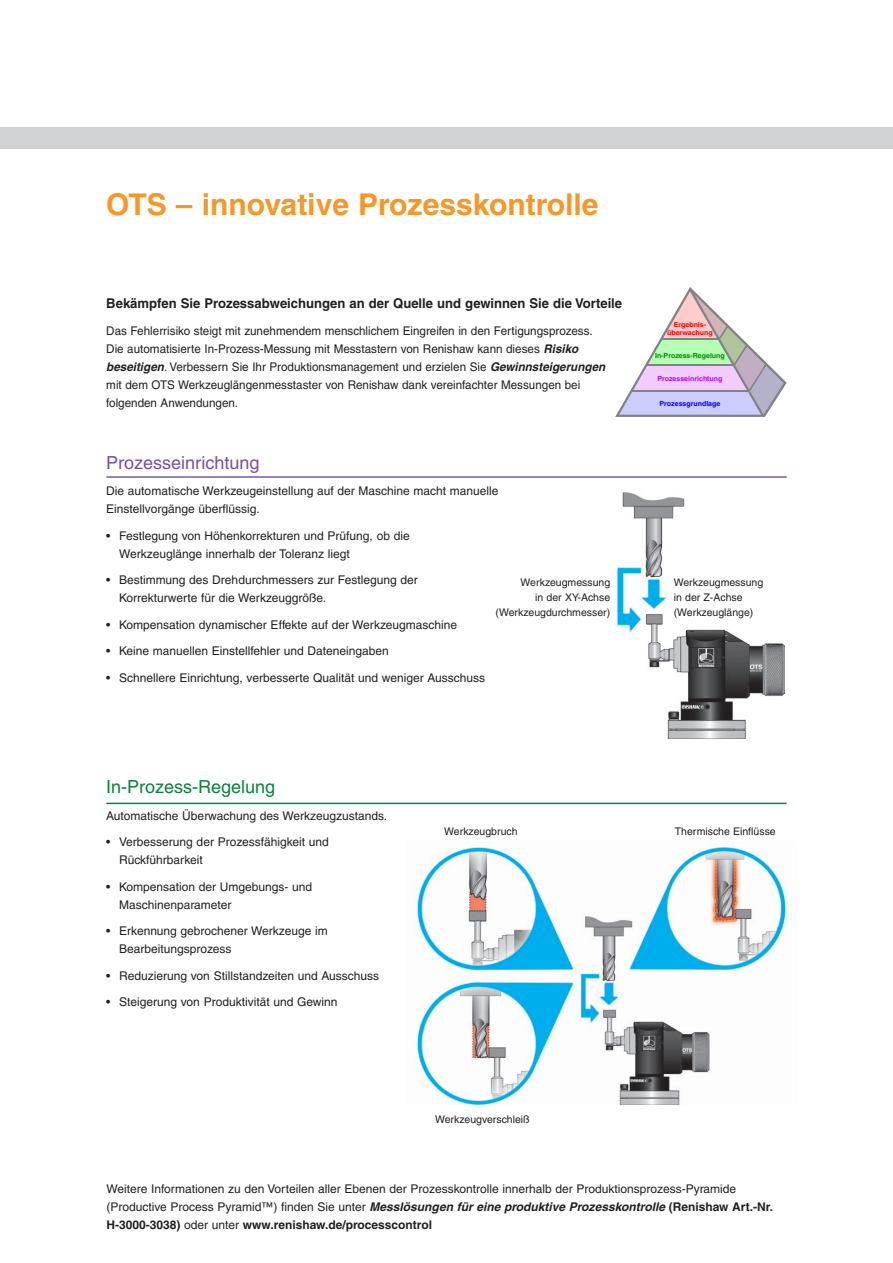
<style>
.page{position:relative;width:893px;height:1263px;background:#fff}
.page>*{position:absolute;margin:0;border:0;box-sizing:border-box;transform-origin:0 0}
.t1{font:700 30px "Helvetica";color:#f79727}
.t2{font:18px "Helvetica";color:#0b8140}
.t3{font:18px "Helvetica";color:#7850a0}
.Text{font:700 13.5px "Helvetica";color:#231f20}
.Text-2{font:12px/18px "Helvetica";color:#231f20}
.Text-3{font:10.5px/15px "Helvetica";color:#231f20}
.t4{font:700 7.05px/8.4px "Helvetica";color:#f00;text-align:center}
.t5{font:700 7.05px "Helvetica";color:#008a00}
.t6{font:700 7.05px "Helvetica";color:#bc01ff}
.t7{font:700 7.05px "Helvetica";color:#00f}
.s1{font-weight:700;font-style:italic}
.s2{font-weight:700}
</style>
<div class="page">
<div style="left:0;top:128px;width:893px;height:21px;background:#d1d2d4"></div>
<hr style="left:106px;top:476px;width:681px;height:2px;background:#725ca7">
<hr style="left:106px;top:803px;width:681px;height:1px;background:#01864e">
<img style="left:616px;top:492px;width:169px;height:247px">
<svg style="left:615px;top:287px;width:172px;height:130px"></svg>
<img style="left:415px;top:845px;width:372px;height:259px">
<p class="t1" style="left:106px;top:186px;width:494px">OTS – innovative Prozesskontrolle</p>
<p class="Text" style="left:106px;top:295px;width:517px">Bekämpfen Sie Prozessabweichungen an der Quelle und gewinnen Sie die Vorteile</p>
<p class="Text-2" style="left:106px;top:321px;width:500px">Das Fehlerrisiko steigt mit zunehmendem menschlichem Eingreifen in den Fertigungsprozess.<br>Die automatisierte In-Prozess-Messung mit Messtastern von Renishaw kann dieses <span class="s1">Risiko beseitigen</span>. Verbessern Sie Ihr Produktionsmanagement und erzielen Sie <span class="s1">Gewinnsteigerungen </span>mit dem OTS Werkzeuglängenmesstaster von Renishaw dank vereinfachter Messungen bei folgenden Anwendungen.</p>
<p class="t3" style="left:106px;top:452px;width:155px">Prozesseinrichtung</p>
<p class="Text-2" style="left:106px;top:482px;width:394px">Die automatische Werkzeugeinstellung auf der Maschine macht manuelle<br>Einstellvorgänge überflüssig.</p>
<p class="Text-2" style="left:119px;top:526px;width:292px;text-indent:-13px">• Festlegung von Höhenkorrekturen und Prüfung, ob die<br>Werkzeuglänge innerhalb der Toleranz liegt</p>
<p class="Text-2" style="left:119px;top:571px;width:300px;text-indent:-13px">• Bestimmung des Drehdurchmessers zur Festlegung der<br>Korrekturwerte für die Werkzeuggröße.</p>
<p class="Text-2" style="left:106px;top:615px;width:352px">• Kompensation dynamischer Effekte auf der Werkzeugmaschine</p>
<p class="Text-2" style="left:106px;top:642px;width:284px">• Keine manuellen Einstellfehler und Dateneingaben</p>
<p class="Text-2" style="left:106px;top:668px;width:380px">• Schnellere Einrichtung, verbesserte Qualität und weniger Ausschuss</p>
<p class="Text-3" style="left:496px;top:575px;width:116px;text-align:right">Werkzeugmessung<br>in der XY-Achse (Werkzeugdurchmesser)</p>
<p class="t4" style="left:667px;top:320px;width:47px">Ergebnis&shy;überwachung</p>
<p class="t5" style="left:655px;top:351px;width:71px">In-Prozess-Regelung</p>
<p class="t6" style="left:657px;top:374px;width:67px">Prozesseinrichtung</p>
<p class="t7" style="left:660px;top:399px;width:62px">Prozessgrundlage</p>
<p class="Text-3" style="left:674px;top:575px;width:91px">Werkzeugmessung in der Z-Achse (Werkzeuglänge)</p>
<p class="t2" style="left:106px;top:776px;width:170px">In-Prozess-Regelung</p>
<p class="Text-2" style="left:106px;top:806px;width:282px">Automatische Überwachung des Werkzeugzustands.</p>
<p class="Text-2" style="left:119px;top:833px;width:211px;text-indent:-13px">• Verbesserung der Prozessfähigkeit und<br>Rückführbarkeit</p>
<p class="Text-2" style="left:119px;top:877px;width:195px;text-indent:-13px">• Kompensation der Umgebungs- und<br>Maschinenparameter</p>
<p class="Text-2" style="left:119px;top:922px;width:210px;text-indent:-13px">• Erkennung gebrochener Werkzeuge im<br>Bearbeitungsprozess</p>
<p class="Text-2" style="left:106px;top:966px;width:274px">• Reduzierung von Stillstandzeiten und Ausschuss</p>
<p class="Text-2" style="left:106px;top:993px;width:233px">• Steigerung von Produktivität und Gewinn</p>
<p class="Text-3" style="left:444px;top:824px;width:75px">Werkzeugbruch</p>
<p class="Text-3" style="left:675px;top:824px;width:102px">Thermische Einflüsse</p>
<p class="Text-3" style="left:435px;top:1111px;width:96px">Werkzeugverschleiß</p>
<p class="Text-2" style="left:107px;top:1179px;width:668px">Weitere Informationen zu den Vorteilen aller Ebenen der Prozesskontrolle innerhalb der Produktionsprozess-Pyramide (Productive Process Pyramid™) finden Sie unter <span class="s1">Messlösungen für eine produktive Prozesskontrolle</span> <span class="s2">(Renishaw Art.-Nr.<br>H-3000-3038)</span> oder unter <span class="s2">www.renishaw.de/processcontrol</span></p>
</div>
